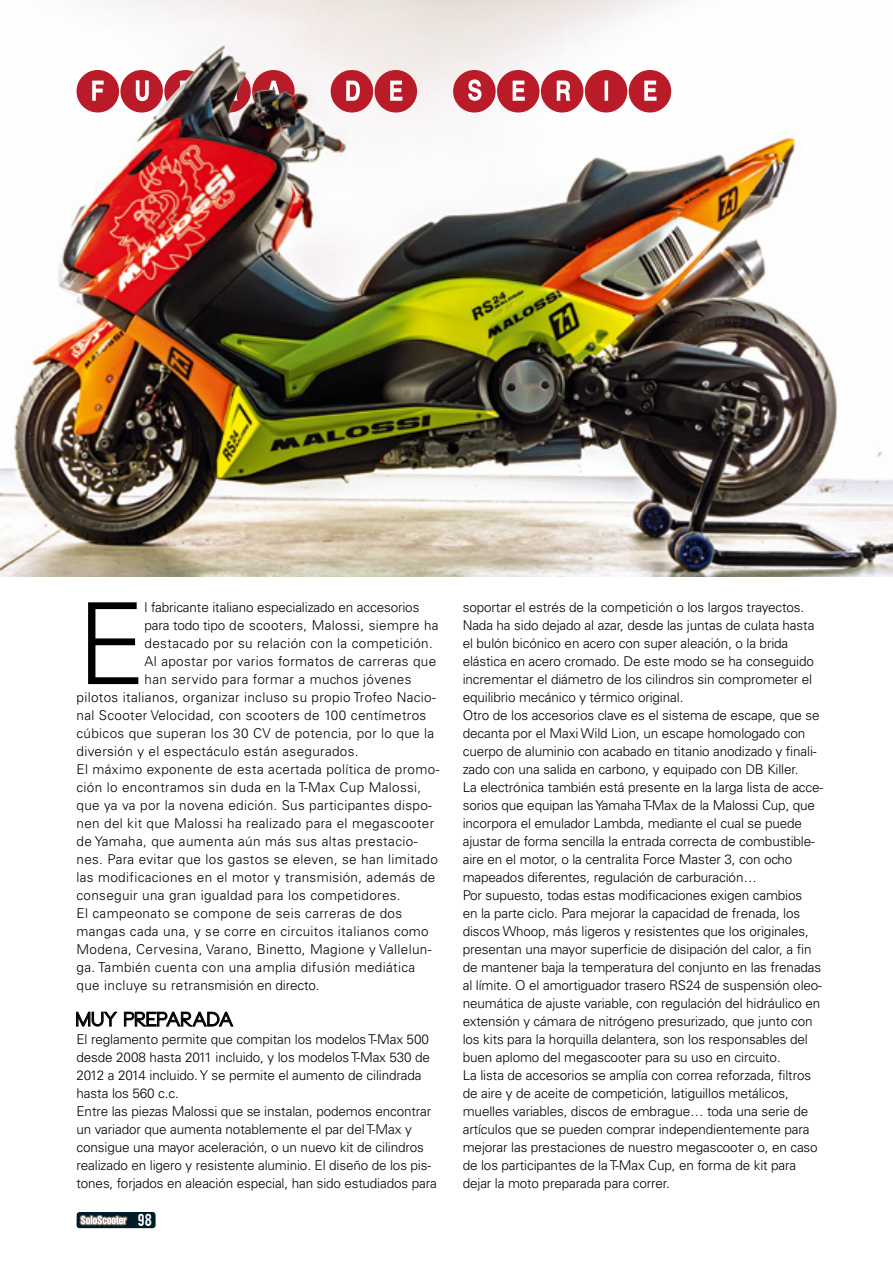
<style>
.page{position:relative;width:893px;height:1263px;background:#fff}
.page>*{position:absolute;margin:0;border:0;box-sizing:border-box;transform-origin:0 0}
._001TEXTE_GENERAL{font:300 113.25px "Univers";color:#000}
._001LAD-OK{font:700 19.5px "Neou";letter-spacing:-.01em;color:#000}
._001TEXTE_GENERAL-2{font:300 13.5px/18px "Univers";letter-spacing:-.01em;color:#000}
._001TEXTE_GENERAL-3{font:300 13.5px/18px "Univers";letter-spacing:.025em;color:#000}
.t1{font:13.5px "Bebas";color:#fff}
</style>
<div class="page">
<img style="left:0;top:0;width:893px;height:576px">
<div style="left:76px;top:1212px;width:80px;height:16px;background:#001c28;border-radius:3px"></div>
<svg style="left:79px;top:1215px;width:49px;height:14px"></svg>
<svg style="left:77px;top:70px;width:594px;height:43px"></svg>
<svg style="left:76px;top:1011px;width:41px;height:16px"></svg>
<svg style="left:124px;top:1011px;width:110px;height:16px"></svg>
<img style="left:137px;top:46px;width:188px;height:131px">
<p class="_001TEXTE_GENERAL" style="left:77px;top:576px;width:71px">E</p>
<p class="_001TEXTE_GENERAL-2" style="left:145px;top:598px;width:276px">l fabricante italiano especializado en accesorios</p>
<p class="_001TEXTE_GENERAL-3" style="left:145px;top:616px;width:295px">para todo tipo de scooters, Malossi, siempre ha</p>
<p class="_001TEXTE_GENERAL-3" style="left:145px;top:634px;width:290px">destacado por su relación con la competición.</p>
<p class="_001TEXTE_GENERAL-3" style="left:145px;top:652px;width:293px">Al apostar por varios formatos de carreras que</p>
<p class="_001TEXTE_GENERAL-3" style="left:145px;top:670px;width:268px">han servido para formar a muchos jóvenes</p>
<p class="_001TEXTE_GENERAL-3" style="left:77px;top:688px;width:361px">pilotos italianos, organizar incluso su propio Trofeo Nacio-</p>
<p class="_001TEXTE_GENERAL-3" style="left:77px;top:706px;width:351px">nal Scooter Velocidad, con scooters de 100 centímetros</p>
<p class="_001TEXTE_GENERAL-3" style="left:77px;top:724px;width:359px">cúbicos que superan los 30 CV de potencia, por lo que la</p>
<p class="_001TEXTE_GENERAL-3" style="left:77px;top:742px;width:284px">diversión y el espectáculo están asegurados.</p>
<p class="_001TEXTE_GENERAL-3" style="left:77px;top:760px;width:364px">El máximo exponente de esta acertada política de promo&shy;ción lo encontramos sin duda en la T-Max Cup Malossi, que ya va por la novena edición. Sus participantes dispo&shy;nen del kit que Malossi ha realizado para el megascooter de Yamaha, que aumenta aún más sus altas prestacio&shy;nes. Para evitar que los gastos se eleven, se han limitado las modificaciones en el motor y transmisión, además de conseguir una gran igualdad para los competidores.</p>
<p class="_001TEXTE_GENERAL-3" style="left:77px;top:904px;width:356px">El campeonato se compone de seis carreras de dos mangas cada una, y se corre en circuitos italianos como Modena, Cervesina, Varano, Binetto, Magione y Vallelun&shy;ga. También cuenta con una amplia difusión mediática que incluye su retransmisión en directo.</p>
<p class="_001LAD-OK" style="left:77px;top:1009px;width:159px">MUY PREPARADA</p>
<p class="_001TEXTE_GENERAL-2" style="left:77px;top:1030px;width:355px">El reglamento permite que compitan los modelos T-Max 500 desde 2008 hasta 2011 incluido, y los modelos T-Max 530 de 2012 a 2014 incluido. Y se permite el aumento de cilindrada hasta los 560 c.c.</p>
<p class="_001TEXTE_GENERAL-2" style="left:77px;top:1102px;width:362px">Entre las piezas Malossi que se instalan, podemos encontrar un variador que aumenta notablemente el par del T-Max y consigue una mayor aceleración, o un nuevo kit de cilindros realizado en ligero y resistente aluminio. El diseño de los pis&shy;tones, forjados en aleación especial, han sido estudiados para</p>
<p class="t1" style="left:138px;top:1210px;width:16px">98</p>
<p class="_001TEXTE_GENERAL-2" style="left:463px;top:598px;width:353px">soportar el estrés de la competición o los largos trayectos.<br>Nada ha sido dejado al azar, desde las juntas de culata hasta el bulón bicónico en acero con super aleación, o la brida elástica en acero cromado. De este modo se ha conseguido incrementar el diámetro de los cilindros sin comprometer el equilibrio mecánico y térmico original.</p>
<p class="_001TEXTE_GENERAL-2" style="left:463px;top:706px;width:358px">Otro de los accesorios clave es el sistema de escape, que se decanta por el Maxi Wild Lion, un escape homologado con cuerpo de aluminio con acabado en titanio anodizado y finali&shy;zado con una salida en carbono, y equipado con DB Killer.</p>
<p class="_001TEXTE_GENERAL-2" style="left:463px;top:778px;width:362px">La electrónica también está presente en la larga lista de acce&shy;sorios que equipan las Yamaha T-Max de la Malossi Cup, que incorpora el emulador Lambda, mediante el cual se puede ajustar de forma sencilla la entrada correcta de combustible&shy;aire en el motor, o la centralita Force Master 3, con ocho mapeados diferentes, regulación de carburación…</p>
<p class="_001TEXTE_GENERAL-2" style="left:463px;top:886px;width:361px">Por supuesto, todas estas modificaciones exigen cambios<br>en la parte ciclo. Para mejorar la capacidad de frenada, los discos Whoop, más ligeros y resistentes que los originales, presentan una mayor superficie de disipación del calor, a fin de mantener baja la temperatura del conjunto en las frenadas al límite. O el amortiguador trasero RS24 de suspensión oleo&shy;neumática de ajuste variable, con regulación del hidráulico en extensión y cámara de nitrógeno presurizado, que junto con los kits para la horquilla delantera, son los responsables del buen aplomo del megascooter para su uso en circuito.</p>
<p class="_001TEXTE_GENERAL-2" style="left:463px;top:1066px;width:356px">La lista de accesorios se amplía con correa reforzada, filtros de aire y de aceite de competición, latiguillos metálicos, muelles variables, discos de embrague… toda una serie de artículos que se pueden comprar independientemente para mejorar las prestaciones de nuestro megascooter o, en caso de los participantes de la T-Max Cup, en forma de kit para dejar la moto preparada para correr.</p>
</div>
